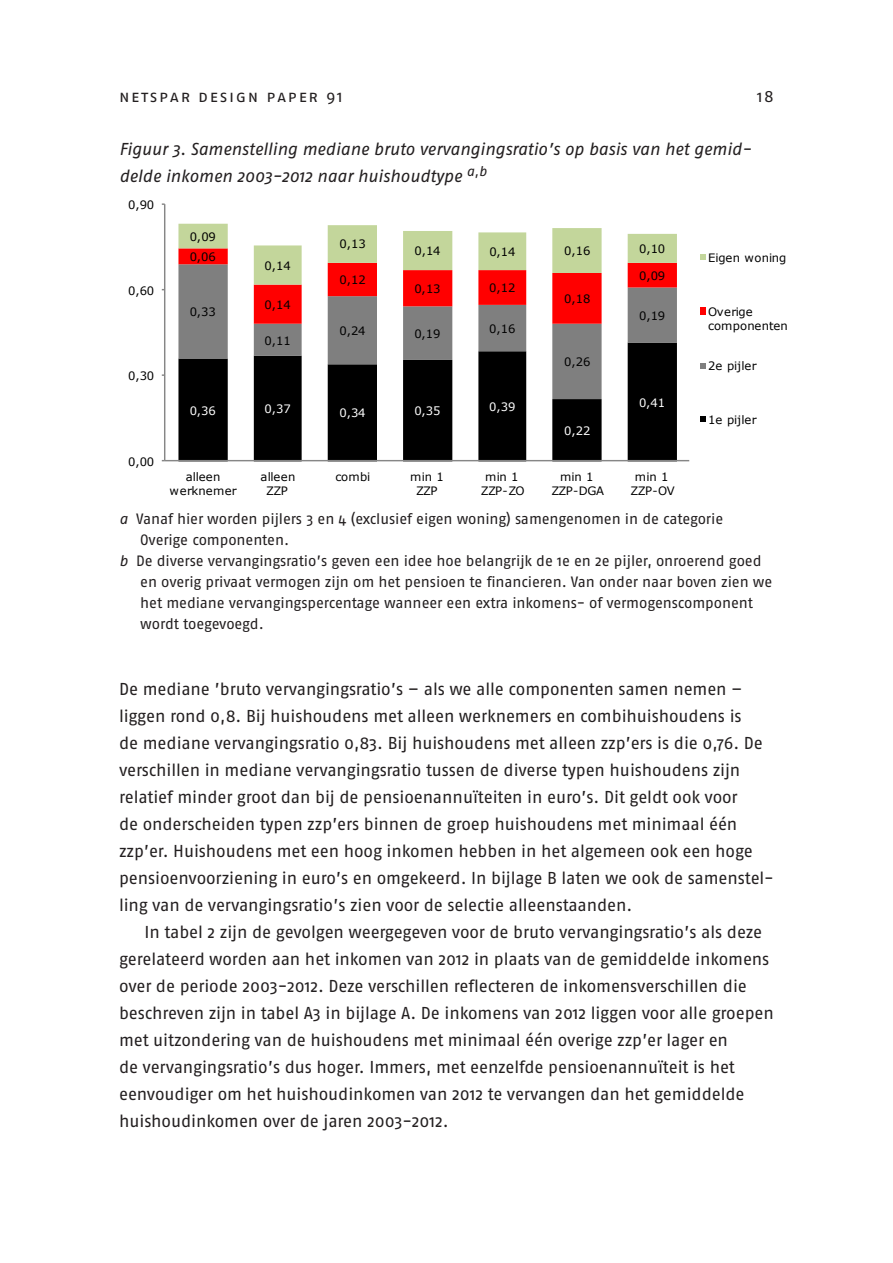
<style>
.page{position:relative;width:893px;height:1263px;background:#fff}
.page>*{position:absolute;margin:0;border:0;box-sizing:border-box;transform-origin:0 0}
.tekst{font:17.25px/27px "Fago Pro";letter-spacing:-.005em;color:#231f20}
.tekst_cursief{font:italic 17.25px/27px "Fago Pro";letter-spacing:-.005em;color:#231f20}
.t1{font:16.5px "Fago Pro";letter-spacing:.1em;color:#231f20}
.tekst_klein{font:15px/21px "Fago Pro";letter-spacing:-.005em;color:#231f20}
.t2{font:11.55px/14.5px "Verdana";letter-spacing:-.01em;color:#000;text-align:center}
.t3{font:11.55px "Verdana";letter-spacing:-.01em;color:#fff}
.t4{font:11.55px/14.5px "Verdana";letter-spacing:.03em;color:#000;text-align:center}
.s1{font-style:italic}
</style>
<div class="page">
<svg style="left:178px;top:399px;width:499px;height:61px;fill:#000"></svg>
<svg style="left:178px;top:324px;width:499px;height:75px"></svg>
<svg style="left:178px;top:224px;width:499px;height:100px"></svg>
<hr style="left:164px;top:204px;width:1px;height:257px;background:#868686">
<hr style="left:165px;top:460px;width:524px;height:1px;background:#868686">
<svg style="left:700px;top:254px;width:6px;height:6px"></svg>
<div style="left:700px;top:308px;width:6px;height:7px;background:#f00"></div>
<svg style="left:700px;top:363px;width:6px;height:6px"></svg>
<svg style="left:700px;top:416px;width:6px;height:6px"></svg>
<p class="t1" style="left:119px;top:87px;width:225px">netspar design paper 91</p>
<p class="t1" style="left:757px;top:87px;width:18px">18</p>
<p class="tekst_cursief" style="left:119px;top:135px;width:634px">Figuur 3. Samenstelling mediane bruto vervangingsratio’s op basis van het gemid&shy;delde inkomen 2003-2012 naar huishoudtype <sup>a,b</sup></p>
<p class="t2" style="left:128px;top:198px;width:28px">0,90</p>
<p class="t2" style="left:128px;top:283px;width:28px">0,60</p>
<p class="t2" style="left:128px;top:369px;width:28px">0,30</p>
<p class="t2" style="left:128px;top:454px;width:28px">0,00</p>
<p class="t2" style="left:190px;top:229px;width:28px">0,09</p>
<p class="t2" style="left:190px;top:250px;width:28px">0,06</p>
<p class="t2" style="left:190px;top:305px;width:28px">0,33</p>
<p class="t2" style="left:265px;top:258px;width:28px">0,14</p>
<p class="t2" style="left:265px;top:297px;width:28px">0,14</p>
<p class="t2" style="left:265px;top:333px;width:28px">0,11</p>
<p class="t2" style="left:340px;top:237px;width:28px">0,13</p>
<p class="t2" style="left:339px;top:273px;width:28px">0,12</p>
<p class="t2" style="left:414px;top:244px;width:28px">0,14</p>
<p class="t2" style="left:489px;top:244px;width:28px">0,14</p>
<p class="t2" style="left:564px;top:243px;width:28px">0,16</p>
<p class="t2" style="left:639px;top:242px;width:28px">0,10</p>
<p class="t2" style="left:414px;top:282px;width:28px">0,13</p>
<p class="t2" style="left:489px;top:281px;width:28px">0,12</p>
<p class="t2" style="left:564px;top:291px;width:28px">0,18</p>
<p class="t2" style="left:639px;top:268px;width:28px">0,09</p>
<p class="t2" style="left:639px;top:308px;width:28px">0,19</p>
<p class="t2" style="left:339px;top:324px;width:28px">0,24</p>
<p class="t2" style="left:414px;top:327px;width:28px">0,19</p>
<p class="t2" style="left:489px;top:321px;width:28px">0,16</p>
<p class="t2" style="left:564px;top:354px;width:28px">0,26</p>
<p class="t3" style="left:190px;top:402px;width:28px">0,36</p>
<p class="t3" style="left:265px;top:401px;width:28px">0,37</p>
<p class="t3" style="left:339px;top:405px;width:28px">0,34</p>
<p class="t3" style="left:414px;top:403px;width:28px">0,35</p>
<p class="t3" style="left:489px;top:399px;width:28px">0,39</p>
<p class="t3" style="left:564px;top:422px;width:28px">0,22</p>
<p class="t3" style="left:639px;top:395px;width:28px">0,41</p>
<p class="t4" style="left:170px;top:469px;width:69px">alleen werknemer</p>
<p class="t2" style="left:260px;top:469px;width:36px">alleen<br>ZZP</p>
<p class="t2" style="left:335px;top:469px;width:37px">combi</p>
<p class="t2" style="left:410px;top:469px;width:35px">min 1<br>ZZP</p>
<p class="t2" style="left:481px;top:469px;width:45px">min 1<br>ZZP-ZO</p>
<p class="t2" style="left:551px;top:469px;width:54px">min 1<br>ZZP-DGA</p>
<p class="t2" style="left:631px;top:469px;width:46px">min 1<br>ZZP-OV</p>
<p class="t2" style="left:708px;top:250px;width:80px">Eigen woning</p>
<p class="t2" style="left:708px;top:304px;width:81px;text-align:left">Overige componenten</p>
<p class="t2" style="left:708px;top:358px;width:50px">2e pijler</p>
<p class="t2" style="left:708px;top:413px;width:50px">1e pijler</p>
<p class="tekst_klein" style="left:140px;top:509px;width:584px;text-indent:-21px"><span class="s1">a</span> Vanaf hier worden pijlers 3 en 4 (exclusief eigen woning) samengenomen in de categorie<br>Overige componenten.</p>
<p class="tekst_klein" style="left:140px;top:551px;width:633px;text-indent:-21px"><span class="s1">b</span> De diverse vervangingsratio’s geven een idee hoe belangrijk de 1e en 2e pijler, onroerend goed en overig privaat vermogen zijn om het pensioen te financieren. Van onder naar boven zien we het mediane vervangingspercentage wanneer een extra inkomens- of vermogenscomponent wordt toegevoegd.</p>
<p class="tekst" style="left:119px;top:675px;width:656px">De mediane ’bruto vervangingsratio’s – als we alle componenten samen nemen – liggen rond 0,8. Bij huishoudens met alleen werknemers en combihuishoudens is<br>de mediane vervangingsratio 0,83. Bij huishoudens met alleen zzp’ers is die 0,76. De verschillen in mediane vervangingsratio tussen de diverse typen huishoudens zijn relatief minder groot dan bij de pensioenannuïteiten in euro’s. Dit geldt ook voor<br>de onderscheiden typen zzp’ers binnen de groep huishoudens met minimaal één zzp’er. Huishoudens met een hoog inkomen hebben in het algemeen ook een hoge pensioenvoorziening in euro’s en omgekeerd. In bijlage B laten we ook de samenstel&shy;ling van de vervangingsratio’s zien voor de selectie alleenstaanden.</p>
<p class="tekst" style="left:119px;top:918px;width:656px;text-indent:26px">In tabel 2 zijn de gevolgen weergegeven voor de bruto vervangingsratio’s als deze gerelateerd worden aan het inkomen van 2012 in plaats van de gemiddelde inkomens over de periode 2003-2012. Deze verschillen reflecteren de inkomensverschillen die beschreven zijn in tabel A3 in bijlage A. De inkomens van 2012 liggen voor alle groepen met uitzondering van de huishoudens met minimaal één overige zzp’er lager en<br>de vervangingsratio’s dus hoger. Immers, met eenzelfde pensioenannuïteit is het eenvoudiger om het huishoudinkomen van 2012 te vervangen dan het gemiddelde huishoudinkomen over de jaren 2003-2012.</p>
</div>
